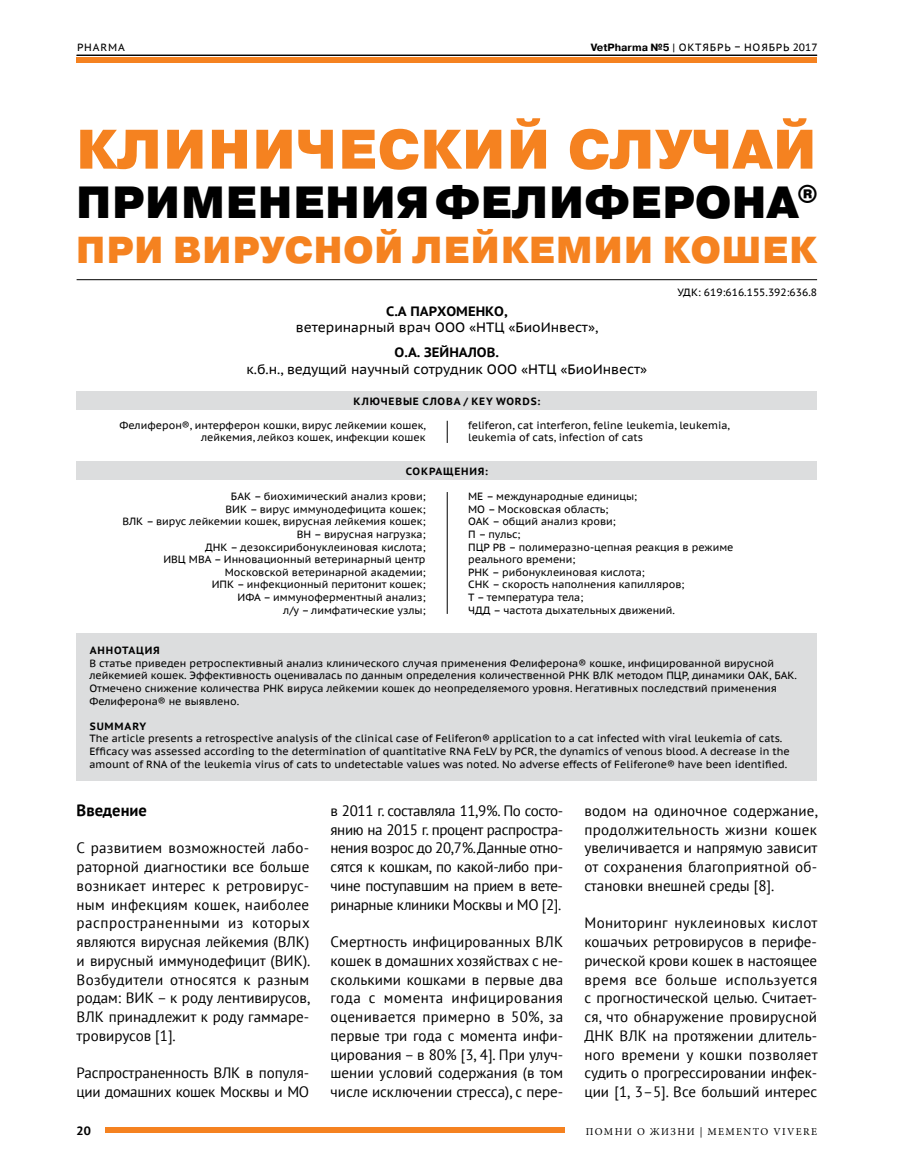
<style>
.page{position:relative;width:915px;height:1170px;background:#fff}
.page>*{position:absolute;margin:0;border:0;box-sizing:border-box;transform-origin:0 0}
.t1{font:900 55.5px "Pragmatica";color:#f58220}
.t2{font:900 45px "Pragmatica";letter-spacing:-.01em;color:#000}
.t3{font:900 37.5px "Pragmatica";color:#f58220}
.t4{font:700 16.5px "PT Sans";color:#000}
.t5{font:15px/18.8px "PT Sans";color:#000;text-align:justify}
.t6{font:15px/18.8px "PT Sans";letter-spacing:-.02em;color:#000}
.t7{font:13.5px "PT Sans Caption";color:#000}
.t8{font:700 13.5px "PT Sans Caption";color:#000}
.t9{font:700 12px "PT Sans Caption";color:#000}
.t10{font:10.5px/12.6px "PT Sans Caption";color:#000}
.t11{font:700 10.5px "PT Sans Caption";letter-spacing:.08em;color:#000}
.t12{font:10.5px "PT Sans Caption";letter-spacing:.08em;color:#000}
.t13{font:10.5px "Minion Pro";letter-spacing:.13em;color:#000}
.s1{font-family:"Pragmatica";font-weight:700}
</style>
<div class="page">
<div style="left:105px;top:1127px;width:459px;height:5px;background:#f58220"></div>
<hr style="left:77px;top:55px;width:739px;height:1px;background:#000">
<div style="left:77px;top:57px;width:739px;height:6px;background:#f58220"></div>
<div style="left:77px;top:633px;width:739px;height:147px;background:#dcddde"></div>
<hr style="left:77px;top:279px;width:739px;height:1px;background:#000">
<div style="left:77px;top:391px;width:739px;height:19px;background:#dcddde"></div>
<svg style="left:446px;top:421px;width:1px;height:22px"></svg>
<div style="left:77px;top:461px;width:739px;height:19px;background:#dcddde"></div>
<hr style="left:446px;top:492px;width:1px;height:122px;background:#000">
<p class="t10" style="left:77px;top:41px;width:49px">PHARMA</p>
<p class="t12" style="left:590px;top:41px;width:228px"><span class="s1">VetPharma №5</span> | ОКТЯБРЬ – НОЯБРЬ 2017</p>
<h1 class="t1" style="left:75px;top:114px;width:742px">КЛИНИЧЕСКИЙ СЛУЧАЙ</h1>
<h2 class="t2" style="left:75px;top:174px;width:742px">ПРИМЕНЕНИЯ ФЕЛИФЕРОНА<sup>®</sup></h2>
<h3 class="t3" style="left:75px;top:226px;width:742px">ПРИ ВИРУСНОЙ ЛЕЙКЕМИИ КОШЕК</h3>
<p class="t8" style="left:386px;top:302px;width:123px">С.А ПАРХОМЕНКО,</p>
<p class="t7" style="left:296px;top:318px;width:304px">ветеринарный врач ООО «НТЦ «БиоИнвест»,</p>
<p class="t8" style="left:394px;top:343px;width:106px">О.А. ЗЕЙНАЛОВ.</p>
<p class="t7" style="left:246px;top:360px;width:402px">к.б.н., ведущий научный сотрудник ООО «НТЦ «БиоИнвест»</p>
<p class="t10" style="left:677px;top:286px;width:141px">УДК: 619:616.155.392:636.8</p>
<p class="t11" style="left:353px;top:394px;width:188px">КЛЮЧЕВЫЕ СЛОВА / KEY WORDS:</p>
<p class="t10" style="left:119px;top:418px;width:308px;text-align:right">Фелиферон®, интерферон кошки, вирус лейкемии кошек, лейкемия, лейкоз кошек, инфекции кошек</p>
<p class="t10" style="left:468px;top:418px;width:263px">feliferon, cat interferon, feline leukemia, leukemia, leukemia of cats, infection of cats</p>
<p class="t11" style="left:405px;top:464px;width:84px">СОКРАЩЕНИЯ:</p>
<p class="t10" style="left:122px;top:490px;width:304px;text-align:right">БАК – биохимический анализ крови;<br>ВИК – вирус иммунодефицита кошек;<br>ВЛК – вирус лейкемии кошек, вирусная лейкемия кошек; ВН – вирусная нагрузка;<br>ДНК – дезоксирибонуклеиновая кислота;<br>ИВЦ МВА – Инновационный ветеринарный центр Московской ветеринарной академии;<br>ИПК – инфекционный перитонит кошек;<br>ИФА – иммуноферментный анализ;<br>л/у – лимфатические узлы;</p>
<p class="t10" style="left:468px;top:490px;width:267px">МЕ – международные единицы;<br>МО – Московская область;<br>ОАК – общий анализ крови;<br>П – пульс;<br>ПЦР РВ – полимеразно-цепная реакция в режиме реального времени;<br>РНК – рибонуклеиновая кислота;<br>СНК – скорость наполнения капилляров;<br>Т – температура тела;<br>ЧДД – частота дыхательных движений.</p>
<p class="t11" style="left:90px;top:643px;width:72px">АННОТАЦИЯ</p>
<p class="t10" style="left:89px;top:656px;width:709px">В статье приведен ретроспективный анализ клинического случая применения Фелиферона® кошке, инфицированной вирусной лейкемией кошек. Эффективность оценивалась по данным определения количественной РНК ВЛК методом ПЦР, динамики ОАК, БАК.<br>Отмечено снижение количества РНК вируса лейкемии кошек до неопределяемого уровня. Негативных последствий применения Фелиферона® не выявлено.</p>
<p class="t11" style="left:90px;top:719px;width:58px">SUMMARY</p>
<p class="t10" style="left:89px;top:732px;width:701px">The article presents a retrospective analysis of the clinical case of Feliferon® application to a cat infected with viral leukemia of cats.<br>Efficacy was assessed according to the determination of quantitative RNA FeLV by PCR, the dynamics of venous blood. A decrease in the amount of RNA of the leukemia virus of cats to undetectable values was noted. No adverse effects of Feliferone® have been identified.</p>
<h3 class="t4" style="left:77px;top:799px;width:72px">Введение</h3>
<p class="t5" style="left:77px;top:838px;width:235px">С развитием возможностей лабо&shy;раторной диагностики все больше возникает интерес к ретровирус&shy;ным инфекциям кошек, наиболее распространенными из которых являются вирусная лейкемия (ВЛК) и вирусный иммунодефицит (ВИК).<br>Возбудители относятся к разным родам: ВИК – к роду лентивирусов, ВЛК принадлежит к роду гаммаре&shy;тровирусов [1].</p>
<h3 class="t6" style="left:77px;top:1063px;width:234px">Распространенность ВЛК в популя&shy;ции домашних кошек Москвы и МО</h3>
<h3 class="t5" style="left:330px;top:800px;width:234px">в 2011 г. составляла 11,9%. По состо&shy;янию на 2015 г. процент распростра&shy;нения возрос до 20,7%. Данные отно&shy;сятся к кошкам, по какой-либо при&shy;чине поступавшим на прием в вете&shy;ринарные клиники Москвы и МО [2].</h3>
<p class="t5" style="left:330px;top:932px;width:234px">Смертность инфицированных ВЛК кошек в домашних хозяйствах с не&shy;сколькими кошками в первые два года с момента инфицирования оценивается примерно в 50%, за первые три года с момента инфи&shy;цирования – в 80% [3, 4]. При улуч&shy;шении условий содержания (в том числе исключении стресса), с пере-</p>
<h3 class="t5" style="left:584px;top:800px;width:235px">водом на одиночное содержание, продолжительность жизни кошек увеличивается и напрямую зависит от сохранения благоприятной об&shy;становки внешней среды [8].</h3>
<p class="t5" style="left:584px;top:913px;width:235px">Мониторинг нуклеиновых кислот кошачьих ретровирусов в перифе&shy;рической крови кошек в настоящее время все больше используется с прогностической целью. Считает&shy;ся, что обнаружение провирусной ДНК ВЛК на протяжении длитель&shy;ного времени у кошки позволяет судить о прогрессировании инфек&shy;ции [1, 3–5]. Все больший интерес</p>
<p class="t9" style="left:77px;top:1122px;width:16px">20</p>
<p class="t13" style="left:585px;top:1124px;width:233px">ПОМНИ О ЖИЗНИ | MEMENTO VIVERE</p>
</div>
